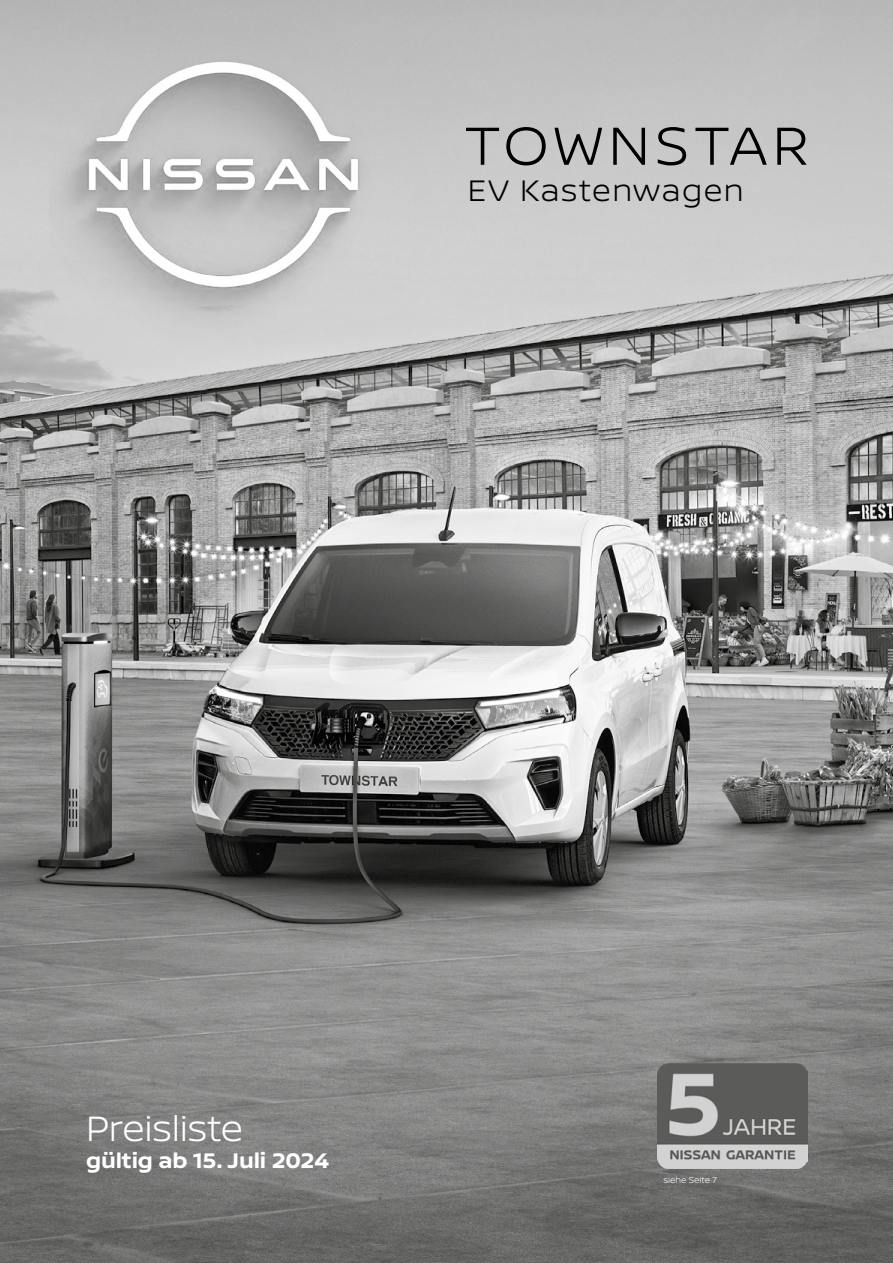
<style>
.page{position:relative;width:893px;height:1263px;background:#fff}
.page>*{position:absolute;margin:0;border:0;box-sizing:border-box;transform-origin:0 0}
.t1{font:300 57px "Nissan Brand";letter-spacing:.09em;color:#000}
.t2{font:300 37.5px "Nissan Brand";letter-spacing:-.015em;color:#fff}
.t3{font:300 31.5px "Nissan Brand";letter-spacing:.045em;color:#000}
.t4{font:700 22.5px "Nissan Brand";letter-spacing:-.005em;color:#fff}
.t5{font:300 9px "Nissan Brand";color:#fff}
</style>
<div class="page">
<img style="left:0;top:0;width:893px;height:1263px">
<img style="left:49px;top:0;width:349px;height:349px">
<img style="left:658px;top:1063px;width:149px;height:105px">
<h1 class="t1" style="left:465px;top:105px;width:345px">TOWNSTAR</h1>
<h3 class="t3" style="left:468px;top:168px;width:278px">EV Kastenwagen</h3>
<h2 class="t2" style="left:86px;top:1102px;width:158px">Preisliste</h2>
<p class="t4" style="left:86px;top:1144px;width:245px">gültig ab 15. Juli 2024</p>
<p class="t5" style="left:663px;top:1173px;width:55px">siehe Seite 7</p>
</div>
